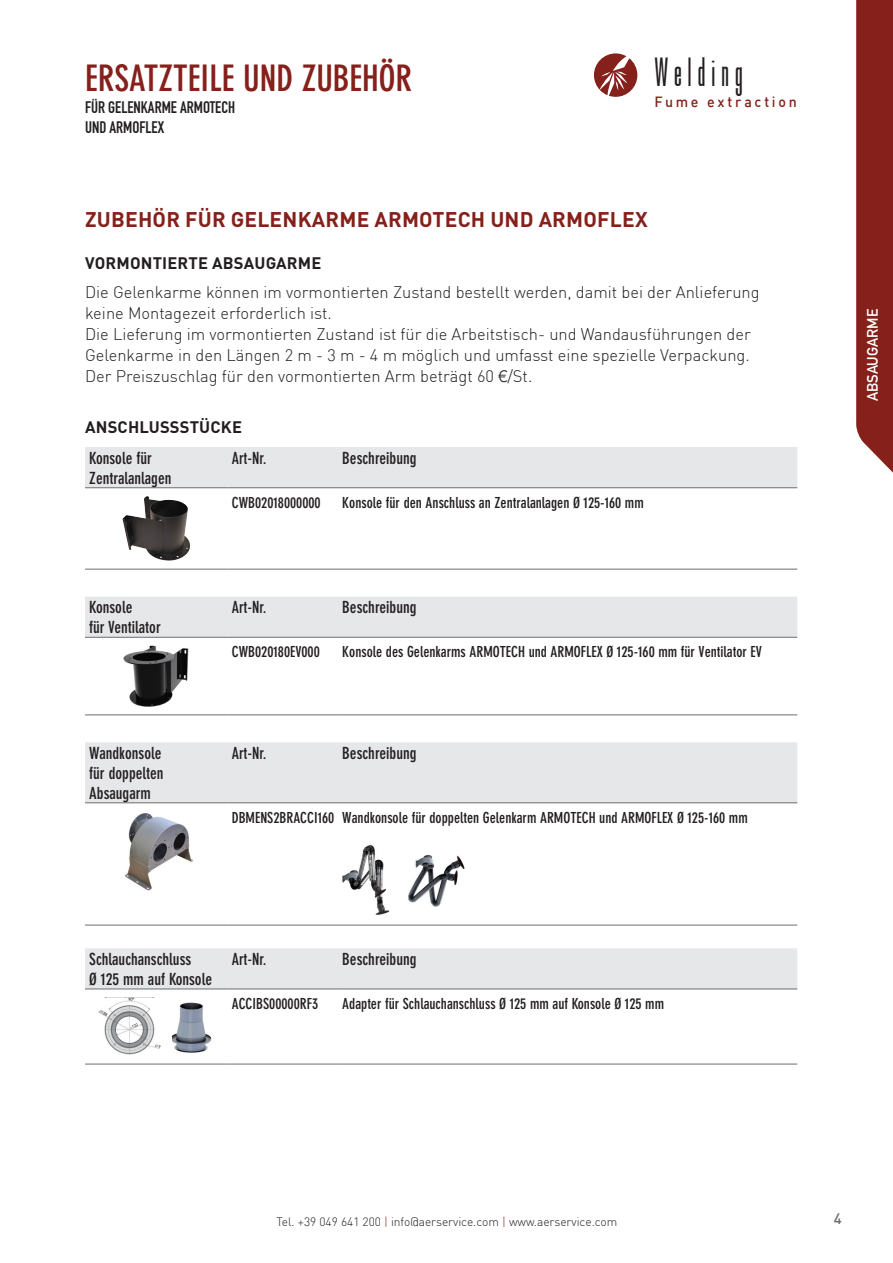
<style>
.page{position:relative;width:893px;height:1263px;background:#fff}
.page>*{position:absolute;margin:0;border:0;box-sizing:border-box;transform-origin:0 0}
.t1{font:42.75px "Bee Three";letter-spacing:.145em;color:#231f20}
.t2{font:700 condensed 36px "DIN Neuzeit Grotesk";color:#85201b}
.Titoletti{font:700 21px "DIN Pro";letter-spacing:.01em;color:#85201b}
.t3{font:300 16.5px/21px "DIN";color:#231f20}
.t4{font:700 condensed 16.5px/19.8px "DIN Neuzeit Grotesk";color:#231f20}
.t5{font:700 16.5px "DIN Pro";letter-spacing:.01em;color:#231f20}
.t6{font:16.5px "DIN Engschrift Alternate";color:#231f20}
.t7{font:700 condensed 16.5px "DIN Neuzeit Grotesk";color:#231f20;scale:.96 1}
.t8{font:700 condensed 15px "DIN Neuzeit Grotesk";color:#231f20}
.t9{font:15px "DIN Mittelschrift";color:#fff}
.t10{font:500 15px "DIN Pro";color:#6c6d70}
.t11{font:500 14.55px "DIN";letter-spacing:.19em;color:#85201b}
.t12{font:300 12px "DIN";color:#231f20}
.s1{font-family:"Helvetica Neue"}
.s2{color:#85201b}
</style>
<div class="page">
<div style="left:856px;top:0;width:37px;height:473px;background:#85201b"></div>
<svg style="left:594px;top:53px;width:43px;height:44px"></svg>
<div style="left:85px;top:447px;width:712px;height:40px;background:#e6e7e9"></div>
<hr style="left:85px;top:487px;width:142px;height:1px;background:#6c6d70">
<hr style="left:227px;top:487px;width:111px;height:1px;background:#6c6d70">
<hr style="left:338px;top:487px;width:459px;height:1px;background:#6c6d70">
<hr style="left:85px;top:569px;width:142px;height:1px;background:#6c6d70">
<hr style="left:227px;top:569px;width:111px;height:1px;background:#6c6d70">
<hr style="left:338px;top:569px;width:459px;height:1px;background:#6c6d70">
<img style="left:122px;top:496px;width:68px;height:65px">
<div style="left:85px;top:597px;width:712px;height:40px;background:#e6e7e9"></div>
<hr style="left:85px;top:637px;width:142px;height:1px;background:#6c6d70">
<hr style="left:227px;top:637px;width:111px;height:1px;background:#6c6d70">
<hr style="left:338px;top:637px;width:459px;height:1px;background:#6c6d70">
<hr style="left:85px;top:715px;width:142px;height:1px;background:#6c6d70">
<hr style="left:227px;top:715px;width:111px;height:1px;background:#6c6d70">
<hr style="left:338px;top:715px;width:459px;height:1px;background:#6c6d70">
<img style="left:124px;top:646px;width:65px;height:60px">
<div style="left:85px;top:742px;width:712px;height:60px;background:#e6e7e9"></div>
<hr style="left:85px;top:802px;width:142px;height:1px;background:#6c6d70">
<hr style="left:227px;top:802px;width:111px;height:1px;background:#6c6d70">
<hr style="left:338px;top:802px;width:459px;height:1px;background:#6c6d70">
<hr style="left:85px;top:925px;width:142px;height:1px;background:#6c6d70">
<hr style="left:227px;top:925px;width:111px;height:1px;background:#6c6d70">
<hr style="left:338px;top:925px;width:459px;height:1px;background:#6c6d70">
<img style="left:125px;top:812px;width:68px;height:79px">
<img style="left:408px;top:854px;width:57px;height:53px">
<img style="left:342px;top:845px;width:48px;height:70px">
<div style="left:85px;top:948px;width:712px;height:41px;background:#e6e7e9"></div>
<hr style="left:85px;top:989px;width:142px;height:1px;background:#6c6d70">
<hr style="left:227px;top:989px;width:111px;height:1px;background:#6c6d70">
<hr style="left:338px;top:989px;width:459px;height:1px;background:#6c6d70">
<hr style="left:85px;top:1064px;width:142px;height:1px;background:#6c6d70">
<hr style="left:227px;top:1064px;width:111px;height:1px;background:#6c6d70">
<hr style="left:338px;top:1064px;width:459px;height:1px;background:#6c6d70">
<img style="left:98px;top:997px;width:62px;height:58px">
<img style="left:172px;top:1002px;width:40px;height:51px">
<p class="t2" style="left:85px;top:57px;width:329px">ERSATZTEILE UND ZUBEHÖR</p>
<p class="t6" style="left:85px;top:98px;width:152px">FÜR GELENKARME ARMOTECH</p>
<p class="t6" style="left:85px;top:118px;width:81px">UND ARMOFLEX</p>
<h1 class="t1" style="left:654px;top:52px;width:90px">Welding</h1>
<p class="t11" style="left:654px;top:93px;width:144px">Fume extraction</p>
<p class="Titoletti" style="left:85px;top:205px;width:564px">ZUBEHÖR FÜR GELENKARME ARMOTECH UND ARMOFLEX</p>
<p class="t5" style="left:85px;top:251px;width:238px">VORMONTIERTE ABSAUGARME</p>
<p class="t3" style="left:85px;top:281px;width:676px">Die Gelenkarme können im vormontierten Zustand bestellt werden, damit bei der Anlieferung keine Montagezeit erforderlich ist.</p>
<p class="t3" style="left:85px;top:323px;width:667px">Die Lieferung im vormontierten Zustand ist für die Arbeitstisch- und Wandausführungen der<br>Gelenkarme in den Längen 2 m - 3 m - 4 m möglich und umfasst eine spezielle Verpackung.</p>
<p class="t3" style="left:85px;top:365px;width:449px">Der Preiszuschlag für den vormontierten Arm beträgt 60 <span class="s1">€</span>/St.</p>
<p class="t5" style="left:85px;top:415px;width:158px">ANSCHLUSSSTÜCKE</p>
<p class="t4" style="left:89px;top:448px;width:84px">Konsole für<br>Zentralanlagen</p>
<p class="t7" style="left:232px;top:448px;width:38px">Art-Nr.</p>
<p class="t4" style="left:342px;top:448px;width:76px">Beschreibung</p>
<p class="t8" style="left:232px;top:493px;width:90px">CWB02018000000</p>
<p class="t8" style="left:342px;top:493px;width:303px">Konsole für den Anschluss an Zentralanlagen Ø 125-160 mm</p>
<p class="t4" style="left:89px;top:598px;width:45px">Konsole</p>
<p class="t4" style="left:89px;top:617px;width:73px">für Ventilator</p>
<p class="t4" style="left:89px;top:743px;width:74px">Wandkonsole</p>
<p class="t4" style="left:89px;top:763px;width:76px">für doppelten<br>Absaugarm</p>
<p class="t7" style="left:232px;top:598px;width:38px">Art-Nr.</p>
<p class="t4" style="left:342px;top:598px;width:76px">Beschreibung</p>
<p class="t8" style="left:232px;top:643px;width:90px">CWB020180EV000</p>
<p class="t8" style="left:342px;top:643px;width:421px">Konsole des Gelenkarms ARMOTECH und ARMOFLEX Ø 125-160 mm für Ventilator EV</p>
<p class="t7" style="left:232px;top:743px;width:38px">Art-Nr.</p>
<p class="t4" style="left:342px;top:743px;width:76px">Beschreibung</p>
<p class="t8" style="left:232px;top:808px;width:104px">DBMENS2BRACCI160</p>
<p class="t8" style="left:342px;top:808px;width:407px">Wandkonsole für doppelten Gelenkarm ARMOTECH und ARMOFLEX Ø 125-160 mm</p>
<p class="t4" style="left:89px;top:949px;width:104px">Schlauchanschluss</p>
<p class="t4" style="left:89px;top:969px;width:124px">Ø 125 mm auf Konsole</p>
<p class="t7" style="left:232px;top:949px;width:38px">Art-Nr.</p>
<p class="t4" style="left:342px;top:949px;width:76px">Beschreibung</p>
<p class="t8" style="left:232px;top:995px;width:88px">ACCIBS00000RF3</p>
<p class="t8" style="left:342px;top:995px;width:323px">Adapter für Schlauchanschluss Ø 125 mm auf Konsole Ø 125 mm</p>
<p class="t9" style="left:864px;top:401px;width:94px;rotate:-90deg">ABSAUGARME</p>
<p class="t10" style="left:834px;top:1209px;width:9px">4</p>
<p class="t12" style="left:276px;top:1214px;width:342px">Tel. +39 049 641 200 <span class="s2">|</span> info@aerservice.com <span class="s2">|</span> www.aerservice.com</p>
<p class="t10" style="left:834px;top:1210px;width:9px">5</p>
</div>
